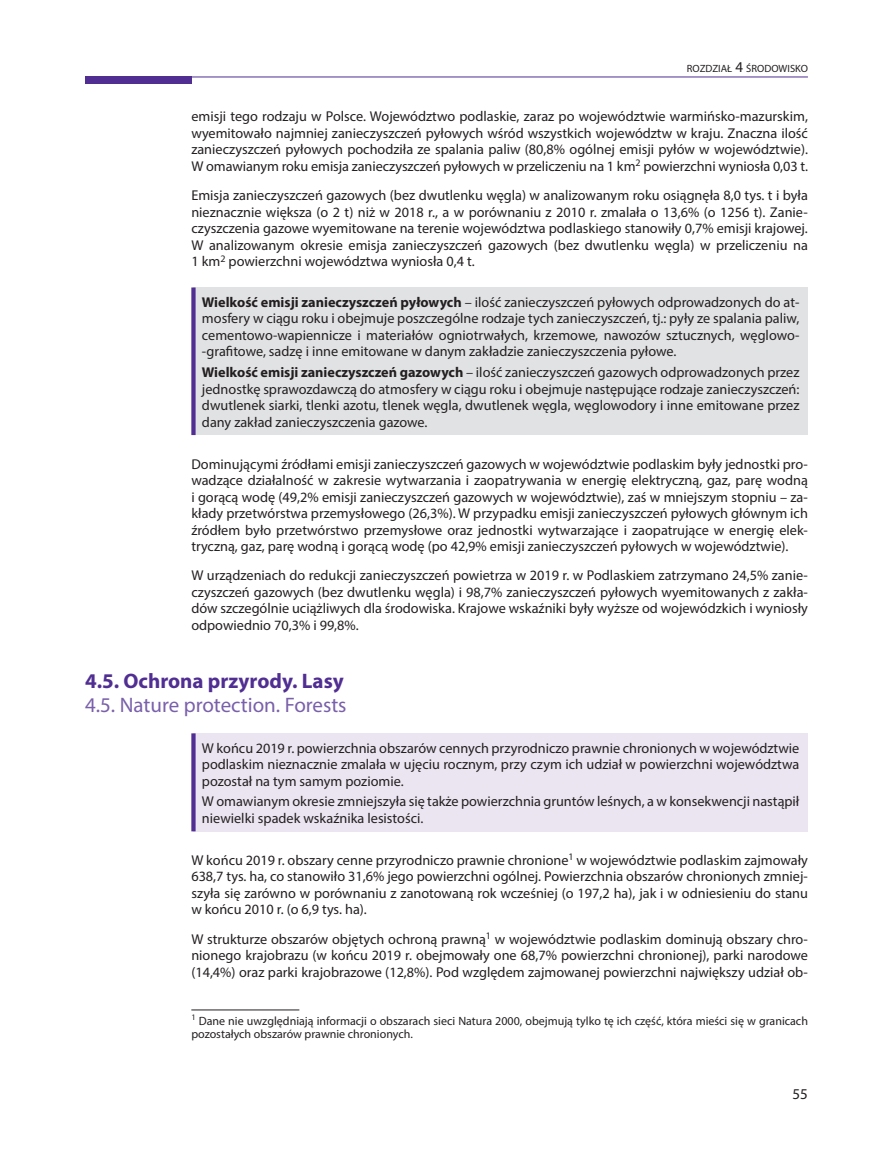
<style>
.page{position:relative;width:893px;height:1149px;background:#fff}
.page>*{position:absolute;margin:0;border:0;box-sizing:border-box;transform-origin:0 0}
.Podrozdział_ANG{font:21px "Myriad Pro";color:#7960aa}
.Podrozdział_PL{font:700 21px "Myriad Pro";color:#502e92}
.t1{font:15px "Myriad Pro";color:#231f20}
.Tekst_podstawowy_PL{font:14.25px/16.5px "Myriad Pro";color:#231f20;text-align:justify}
.Apla{font:14.25px/16.5px "Myriad Pro";color:#231f20;text-align:justify}
.Tekst_podstawowy_-_p{font:14.25px/16.5px "Myriad Pro";color:#231f20;text-align:justify}
.notka_PL{font:12px/13.5px "Myriad Pro";color:#231f20}
.t2{font:10.5px "Myriad Pro";color:#231f20}
.s1{font-size:15px}
.s2{font-weight:700}
</style>
<div class="page">
<div style="left:85px;top:77px;width:106px;height:7px;background:#502e92"></div>
<hr style="left:191px;top:77px;width:617px;height:1px;background:#502e92">
<div style="left:193px;top:287px;width:615px;height:148px;background:#e1e2e4"></div>
<div style="left:191px;top:287px;width:5px;height:148px;background:#502e92"></div>
<div style="left:193px;top:733px;width:615px;height:98px;background:#eae5f0"></div>
<div style="left:191px;top:733px;width:5px;height:98px;background:#502e92"></div>
<hr style="left:191px;top:1009px;width:108px;height:1px;background:#231f20">
<p class="t2" style="left:687px;top:62px;width:123px">ROZDZIAŁ <span class="s1">4</span> ŚRODOWISKO</p>
<p class="Tekst_podstawowy_PL" style="left:191px;top:108px;width:618px">emisji tego rodzaju w Polsce. Województwo podlaskie, zaraz po województwie warmińsko-mazurskim, wyemitowało najmniej zanieczyszczeń pyłowych wśród wszystkich województw w kraju. Znaczna ilość zanieczyszczeń pyłowych pochodziła ze spalania paliw (80,8% ogólnej emisji pyłów w województwie).<br>W omawianym roku emisja zanieczyszczeń pyłowych w przeliczeniu na 1 km<sup>2</sup> powierzchni wyniosła 0,03 t.</p>
<p class="Tekst_podstawowy_-_p" style="left:191px;top:187px;width:618px">Emisja zanieczyszczeń gazowych (bez dwutlenku węgla) w analizowanym roku osiągnęła 8,0 tys. t i była nieznacznie większa (o 2 t) niż w 2018 r., a w porównaniu z 2010 r. zmalała o 13,6% (o 1256 t). Zanie&shy;czyszczenia gazowe wyemitowane na terenie województwa podlaskiego stanowiły 0,7% emisji krajowej.<br>W analizowanym okresie emisja zanieczyszczeń gazowych (bez dwutlenku węgla) w przeliczeniu na 1 km<sup>2</sup> powierzchni województwa wyniosła 0,4 t.</p>
<p class="Apla" style="left:202px;top:293px;width:599px"><span class="s2">Wielkość emisji zanieczyszczeń pyłowych</span> – ilość zanieczyszczeń pyłowych odprowadzonych do at&shy;mosfery w ciągu roku i obejmuje poszczególne rodzaje tych zanieczyszczeń, tj.: pyły ze spalania paliw, cementowo-wapiennicze i materiałów ogniotrwałych, krzemowe, nawozów sztucznych, węglowo--grafitowe, sadzę i inne emitowane w danym zakładzie zanieczyszczenia pyłowe.</p>
<p class="Apla" style="left:202px;top:363px;width:599px"><span class="s2">Wielkość emisji zanieczyszczeń gazowych</span> – ilość zanieczyszczeń gazowych odprowadzonych przez jednostkę sprawozdawczą do atmosfery w ciągu roku i obejmuje następujące rodzaje zanieczyszczeń: dwutlenek siarki, tlenki azotu, tlenek węgla, dwutlenek węgla, węglowodory i inne emitowane przez dany zakład zanieczyszczenia gazowe.</p>
<p class="Tekst_podstawowy_PL" style="left:191px;top:455px;width:618px">Dominującymi źródłami emisji zanieczyszczeń gazowych w województwie podlaskim były jednostki pro&shy;wadzące działalność w zakresie wytwarzania i zaopatrywania w energię elektryczną, gaz, parę wodną i gorącą wodę (49,2% emisji zanieczyszczeń gazowych w województwie), zaś w mniejszym stopniu – za&shy;kłady przetwórstwa przemysłowego (26,3%). W przypadku emisji zanieczyszczeń pyłowych głównym ich źródłem było przetwórstwo przemysłowe oraz jednostki wytwarzające i zaopatrujące w energię elek&shy;tryczną, gaz, parę wodną i gorącą wodę (po 42,9% emisji zanieczyszczeń pyłowych w województwie).</p>
<p class="Tekst_podstawowy_PL" style="left:191px;top:567px;width:618px">W urządzeniach do redukcji zanieczyszczeń powietrza w 2019 r. w Podlaskiem zatrzymano 24,5% zanie&shy;czyszczeń gazowych (bez dwutlenku węgla) i 98,7% zanieczyszczeń pyłowych wyemitowanych z zakła&shy;dów szczególnie uciążliwych dla środowiska. Krajowe wskaźniki były wyższe od wojewódzkich i wyniosły odpowiednio 70,3% i 99,8%.</p>
<p class="Podrozdział_PL" style="left:85px;top:667px;width:260px">4.5. Ochrona przyrody. Lasy</p>
<p class="Podrozdział_ANG" style="left:85px;top:691px;width:263px">4.5. Nature protection. Forests</p>
<p class="Apla" style="left:202px;top:739px;width:599px">W końcu 2019 r. powierzchnia obszarów cennych przyrodniczo prawnie chronionych w województwie podlaskim nieznacznie zmalała w ujęciu rocznym, przy czym ich udział w powierzchni województwa pozostał na tym samym poziomie.</p>
<p class="Apla" style="left:202px;top:792px;width:599px">W omawianym okresie zmniejszyła się także powierzchnia gruntów leśnych, a w konsekwencji nastąpił niewielki spadek wskaźnika lesistości.</p>
<p class="Tekst_podstawowy_PL" style="left:191px;top:851px;width:618px">W końcu 2019 r. obszary cenne przyrodniczo prawnie chronione<sup>1</sup> w województwie podlaskim zajmowały 638,7 tys. ha, co stanowiło 31,6% jego powierzchni ogólnej. Powierzchnia obszarów chronionych zmniej&shy;szyła się zarówno w porównaniu z zanotowaną rok wcześniej (o 197,2 ha), jak i w odniesieniu do stanu w końcu 2010 r. (o 6,9 tys. ha).</p>
<p class="Tekst_podstawowy_-_p" style="left:191px;top:930px;width:618px">W strukturze obszarów objętych ochroną prawną<sup>1</sup> w województwie podlaskim dominują obszary chro&shy;nionego krajobrazu (w końcu 2019 r. obejmowały one 68,7% powierzchni chronionej), parki narodowe (14,4%) oraz parki krajobrazowe (12,8%). Pod względem zajmowanej powierzchni największy udział ob-</p>
<p class="notka_PL" style="left:191px;top:1013px;width:618px"><sup>1</sup> Dane nie uwzględniają informacji o obszarach sieci Natura 2000, obejmują tylko tę ich część, która mieści się w granicach pozostałych obszarów prawnie chronionych.</p>
<p class="t1" style="left:792px;top:1083px;width:17px">55</p>
</div>
